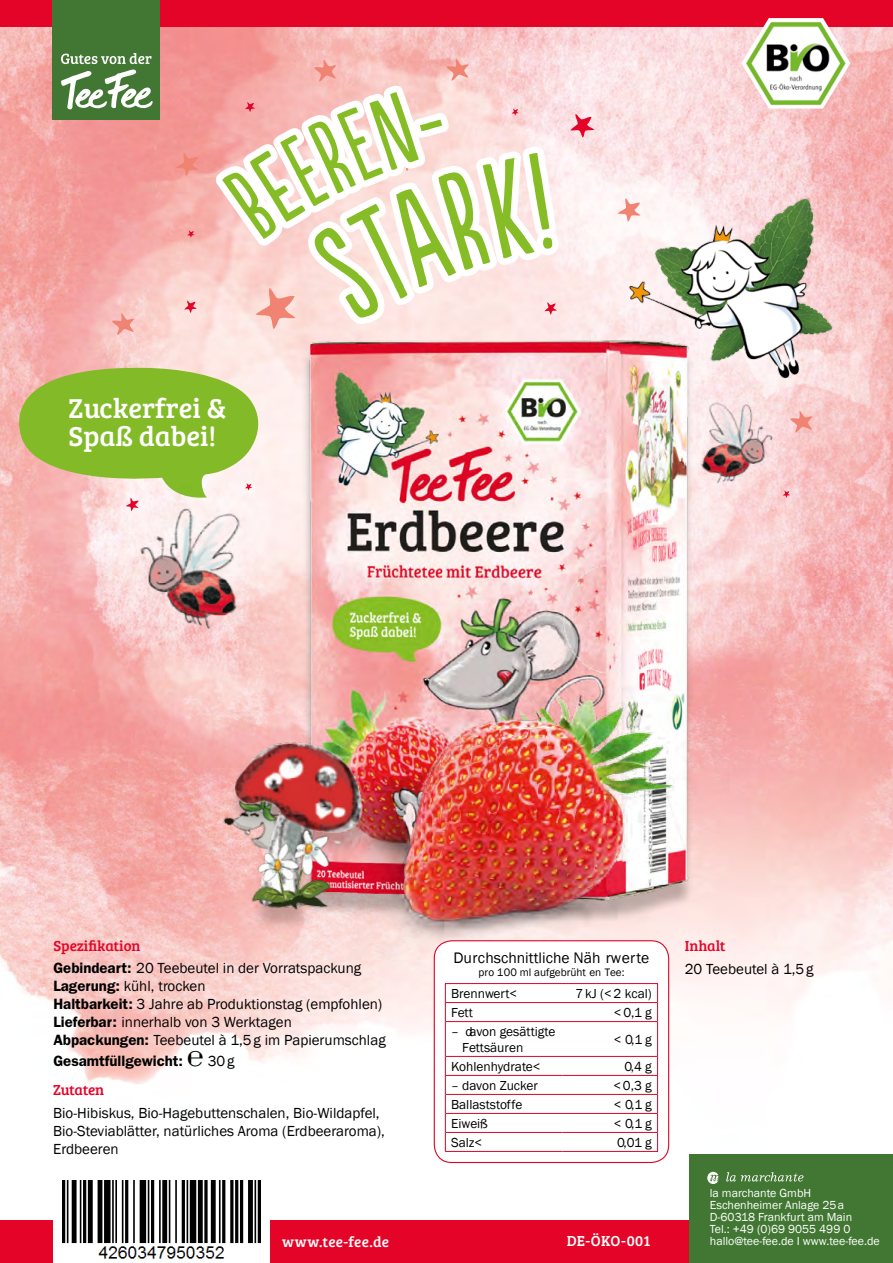
<style>
.page{position:relative;width:893px;height:1263px;background:#fff}
.page>*{position:absolute;margin:0;border:0;box-sizing:border-box;transform-origin:0 0}
.t1{font:28.2px/28.2px "Bree Serif";color:#fff}
.t2{font:15.6px "Franklin Gothic";color:#000}
.t3{font:15px "Franklin Gothic";color:#000}
.t4{font:15px "Bree Serif";letter-spacing:.015em;color:#fff}
.t5{font:600 15px "Franklin Gothic";color:#000}
.t6{font:15px "Bree Serif";color:#e40428}
.t7{font:15px "Bree Serif";letter-spacing:-.02em;color:#e40428}
.t8{font:13.35px/15.6px "Franklin Gothic";color:#000}
.t9{font:12px/12px "Franklin Gothic";color:#fff}
.t10{font:11.1px "Franklin Gothic";color:#000}
.s1{font-weight:600}
.s2{font-weight:400;font-size:28.5px}
.s3{font-weight:400}
</style>
<div class="page">
<img style="left:0;top:27px;width:893px;height:1137px">
<div style="left:0;top:0;width:893px;height:27px;background:#e40428"></div>
<img style="left:759px;top:18px;width:10px;height:16px">
<div style="left:0;top:1220px;width:893px;height:43px;background:#e40428"></div>
<img style="left:257px;top:288px;width:392px;height:250px">
<div style="left:53px;top:0;width:107px;height:119px;background:#427733"></div>
<svg style="left:61px;top:53px;width:92px;height:57px"></svg>
<img style="left:129px;top:702px;width:120px;height:262px">
<img style="left:205px;top:715px;width:44px;height:211px">
<img style="left:89px;top:441px;width:203px;height:220px">
<img style="left:649px;top:385px;width:161px;height:188px">
<img style="left:249px;top:538px;width:480px;height:511px">
<img style="left:231px;top:815px;width:122px;height:111px">
<div style="left:53px;top:1165px;width:217px;height:98px;background:#fff"></div>
<img style="left:63px;top:1181px;width:197px;height:78px">
<img style="left:618px;top:164px;width:247px;height:221px">
<svg style="left:184px;top:300px;width:13px;height:13px"></svg>
<svg style="left:570px;top:114px;width:24px;height:24px"></svg>
<svg style="left:112px;top:313px;width:22px;height:22px"></svg>
<svg style="left:790px;top:411px;width:22px;height:22px"></svg>
<svg style="left:187px;top:230px;width:7px;height:8px"></svg>
<svg style="left:783px;top:490px;width:7px;height:8px"></svg>
<svg style="left:6px;top:367px;width:260px;height:144px;background:#b1c469"></svg>
<svg style="left:176px;top:152px;width:23px;height:24px"></svg>
<svg style="left:216px;top:59px;width:343px;height:270px"></svg>
<svg style="left:618px;top:198px;width:22px;height:24px"></svg>
<div style="left:434px;top:941px;width:235px;height:221px;background:#fff;border-radius:18px"></div>
<div style="left:434px;top:940px;width:235px;height:223px;border:1px solid #db0626;border-radius:18px"></div>
<hr style="left:445px;top:983px;width:118px;height:1px;background:#db0626">
<hr style="left:563px;top:983px;width:95px;height:1px;background:#db0626">
<svg style="left:445px;top:984px;width:1px;height:37px"></svg>
<hr style="left:446px;top:1002px;width:117px;height:1px;background:#db0626">
<hr style="left:563px;top:1002px;width:94px;height:1px;background:#db0626">
<svg style="left:657px;top:984px;width:1px;height:37px"></svg>
<hr style="left:445px;top:1021px;width:1px;height:35px;background:#db0626">
<hr style="left:446px;top:1021px;width:117px;height:1px;background:#db0626">
<hr style="left:563px;top:1021px;width:94px;height:1px;background:#db0626">
<hr style="left:657px;top:1021px;width:1px;height:35px;background:#db0626">
<hr style="left:446px;top:1056px;width:117px;height:1px;background:#db0626">
<hr style="left:446px;top:1075px;width:117px;height:1px;background:#db0626">
<hr style="left:563px;top:1056px;width:94px;height:1px;background:#db0626">
<hr style="left:563px;top:1075px;width:94px;height:1px;background:#db0626">
<hr style="left:446px;top:1094px;width:117px;height:1px;background:#db0626">
<hr style="left:563px;top:1094px;width:94px;height:1px;background:#db0626">
<hr style="left:446px;top:1113px;width:117px;height:1px;background:#db0626">
<hr style="left:563px;top:1113px;width:94px;height:1px;background:#db0626">
<svg style="left:445px;top:1056px;width:1px;height:95px"></svg>
<hr style="left:446px;top:1132px;width:117px;height:1px;background:#db0626">
<hr style="left:445px;top:1151px;width:118px;height:1px;background:#db0626">
<hr style="left:563px;top:1132px;width:94px;height:1px;background:#db0626">
<svg style="left:657px;top:1056px;width:1px;height:95px"></svg>
<hr style="left:563px;top:1151px;width:95px;height:1px;background:#db0626">
<div style="left:689px;top:1154px;width:204px;height:109px;background:#427733"></div>
<svg style="left:707px;top:1172px;width:12px;height:12px"></svg>
<svg style="left:710px;top:1172px;width:93px;height:9px"></svg>
<h1 class="t1" style="left:69px;top:392px;width:159px">Zuckerfrei &amp;<br>Spaß dabei!</h1>
<p class="t6" style="left:53px;top:934px;width:89px">Spezifikation</p>
<p class="t3" style="left:53px;top:959px;width:309px"><span class="s1">Gebindeart:</span> 20 Teebeutel in der Vorratspackung</p>
<p class="t3" style="left:53px;top:977px;width:154px"><span class="s1">Lagerung:</span> kühl, trocken</p>
<p class="t3" style="left:53px;top:995px;width:330px"><span class="s1">Haltbarkeit:</span> 3 Jahre ab Produktionstag (empfohlen)</p>
<p class="t3" style="left:53px;top:1013px;width:240px"><span class="s1">Lieferbar:</span> innerhalb von 3 Werktagen</p>
<p class="t3" style="left:53px;top:1031px;width:334px"><span class="s1">Abpackungen:</span> Teebeutel à 1,5g im Papierumschlag</p>
<p class="t5" style="left:53px;top:1052px;width:183px">Gesamtfüllgewicht: <span class="s2">℮</span> <span class="s3">30g</span></p>
<p class="t7" style="left:53px;top:1079px;width:53px">Zutaten</p>
<p class="t3" style="left:53px;top:1104px;width:328px">Bio-Hibiskus, Bio-Hagebuttenschalen, Bio-Wildapfel,</p>
<p class="t3" style="left:53px;top:1122px;width:333px">Bio-Steviablätter, natürliches Aroma (Erdbeeraroma),</p>
<p class="t3" style="left:53px;top:1140px;width:67px">Erdbeeren</p>
<p class="t2" style="left:453px;top:948px;width:197px">Durchschnittliche Näh rwerte</p>
<p class="t10" style="left:478px;top:966px;width:147px">pro 100 ml aufgebrüht en Tee:</p>
<p class="t8" style="left:451px;top:986px;width:68px">Brennwert&lt;</p>
<p class="t8" style="left:575px;top:986px;width:78px">7 kJ (&lt; 2 kcal)</p>
<p class="t8" style="left:451px;top:1005px;width:23px">Fett</p>
<p class="t8" style="left:614px;top:1005px;width:40px">&lt; 0,1 g</p>
<p class="t8" style="left:462px;top:1024px;width:95px;text-indent:-11px">– davon gesättigte<br>Fettsäuren</p>
<p class="t8" style="left:614px;top:1032px;width:40px">&lt; 0,1 g</p>
<p class="t8" style="left:451px;top:1059px;width:91px">Kohlenhydrate&lt;</p>
<p class="t8" style="left:624px;top:1059px;width:29px">0,4 g</p>
<p class="t8" style="left:451px;top:1078px;width:88px">– davon Zucker</p>
<p class="t8" style="left:613px;top:1078px;width:40px">&lt; 0,3 g</p>
<p class="t8" style="left:451px;top:1097px;width:73px">Ballaststoffe</p>
<p class="t8" style="left:614px;top:1097px;width:40px">&lt; 0,1 g</p>
<p class="t8" style="left:451px;top:1116px;width:38px">Eiweiß</p>
<p class="t8" style="left:614px;top:1116px;width:40px">&lt; 0,1 g</p>
<p class="t8" style="left:451px;top:1135px;width:33px">Salz&lt;</p>
<p class="t8" style="left:617px;top:1135px;width:36px">0,01 g</p>
<p class="t4" style="left:282px;top:1230px;width:108px">www.tee-fee.de</p>
<p class="t4" style="left:567px;top:1230px;width:85px">DE-ÖKO-001</p>
<p class="t6" style="left:685px;top:935px;width:42px">Inhalt</p>
<p class="t3" style="left:685px;top:959px;width:130px">20 Teebeutel à 1,5g</p>
<p class="t9" style="left:710px;top:1188px;width:103px">la marchante GmbH</p>
<p class="t9" style="left:710px;top:1200px;width:144px">Eschenheimer Anlage 25a<br>D-60318 Frankfurt am Main</p>
<p class="t9" style="left:710px;top:1224px;width:142px">Tel.: +49 (0)69 9055 499 0</p>
<p class="t9" style="left:710px;top:1236px;width:171px">hallo@tee-fee.de I www.tee-fee.de</p>
</div>
